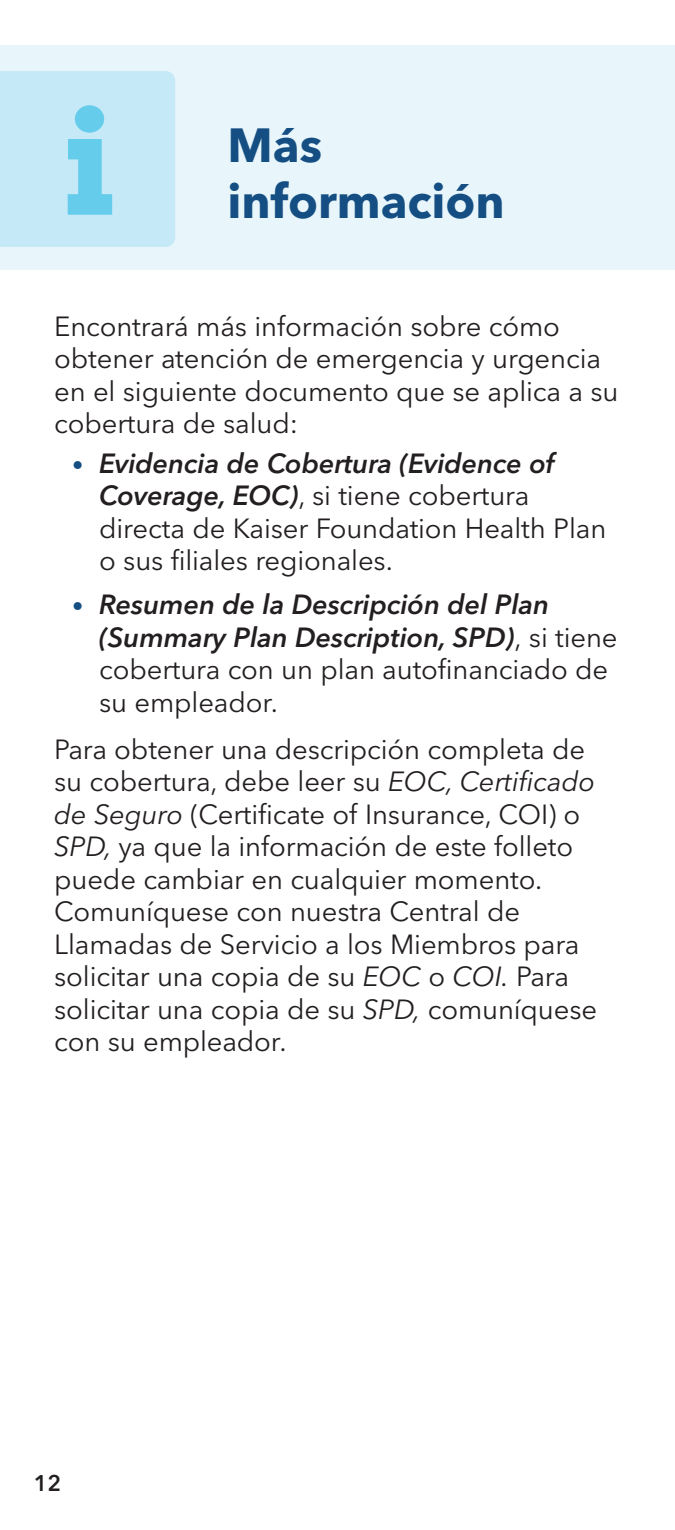
<style>
.page{position:relative;width:675px;height:1530px;background:#fff}
.page>*{position:absolute;margin:0;border:0;box-sizing:border-box;transform-origin:0 0}
.Head_269{font:700 47.5px/56.2px "Avenir Next LT Pro";color:#144e82}
.Body_text{font:27.5px/32.5px "Avenir Next LT Pro";letter-spacing:-.005em;color:#231f20}
.t1{font:italic 600 27.5px/32.5px "Avenir Next LT Pro";letter-spacing:-.005em;color:#231f20}
.t2{font:600 22.5px "Avenir Next LT Pro";color:#231f20}
.s1{font-weight:600;font-style:italic;font-size:22.5px;color:#144e82}
.s2{font-weight:600;font-style:italic}
.s3{font-size:22.5px;color:#144e82}
.s4{font-weight:400;font-style:normal}
.s5{font-style:italic}
</style>
<div class="page">
<div style="left:0;top:45px;width:675px;height:225px;background:#e8f6fb"></div>
<svg style="left:0;top:71px;width:175px;height:176px"></svg>
<div style="left:75px;top:105px;width:29px;height:28px;background:#65cdeb;border-radius:50%"></div>
<p class="Head_269" style="left:227px;top:117px;width:279px">Más información</p>
<p class="Head_269" style="left:241px;top:173px;width:279px">información</p>
<p class="Body_text" style="left:54px;top:310px;width:566px">Encontrará más información sobre cómo obtener atención de emergencia y urgencia en el siguiente documento que se aplica a su cobertura de salud:</p>
<p class="Body_text" style="left:99px;top:447px;width:509px;text-indent:-27px"><span class="s1">•</span> <span class="s2">Evidencia de Cobertura (Evidence of Coverage, EOC)</span>, si tiene cobertura directa de Kaiser Foundation Health Plan o sus filiales regionales.</p>
<p class="t1" style="left:99px;top:588px;width:520px;text-indent:-27px"><span class="s3">•</span> Resumen de la Descripción del Plan (Summary Plan Description, SPD)<span class="s4">, si tiene cobertura con un plan autofinanciado de su empleador.</span></p>
<p class="Body_text" style="left:54px;top:733px;width:545px">Para obtener una descripción completa de su cobertura, debe leer su <span class="s5">EOC, Certificado de Seguro</span> (Certificate of Insurance, COI) o <span class="s5">SPD,</span> ya que la información de este folleto puede cambiar en cualquier momento.<br>Comuníquese con nuestra Central de Llamadas de Servicio a los Miembros para solicitar una copia de su <span class="s5">EOC</span> o <span class="s5">COI.</span> Para solicitar una copia de su <span class="s5">SPD,</span> comuníquese con su empleador.</p>
<p class="t2" style="left:34px;top:1469px;width:29px">12</p>
</div>
